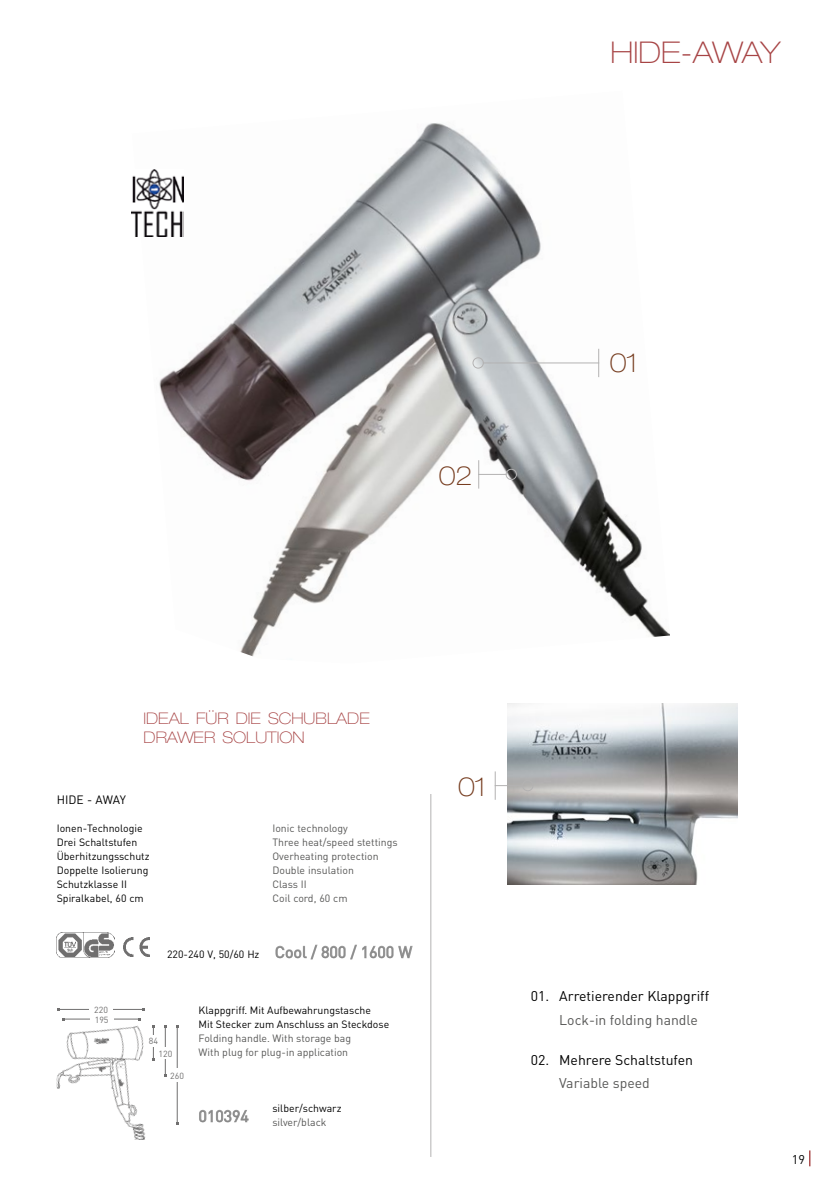
<style>
.page{position:relative;width:840px;height:1191px;background:#fff}
.page>*{position:absolute;margin:0;border:0;box-sizing:border-box;transform-origin:0 0}
.t1{font:100 expanded 30px "Helvetica Neue";letter-spacing:-.02em;color:#a74445}
.t2{font:100 expanded 26px "Helvetica Neue";color:#763d20}
.t3{font:100 expanded 16px/19.2px "Helvetica Neue";color:#a74445}
.t4{font:16px "DIN";color:#878787}
.t5{font:14px "DIN";color:#000}
.t6{font:14px "DIN";color:#575756}
.t7{font:12.6px "DIN";color:#000}
.t8{font:12px "DIN";letter-spacing:-.005em;color:#000}
.t9{font:10.4px/14px "DIN";color:#000}
.t10{font:10.4px/14px "DIN";color:#575756}
.t11{font:8.8px "DIN";color:#706f6f}
.s1{font-size:16px;color:#878787}
</style>
<div class="page">
<img style="left:57px;top:932px;width:57px;height:25px">
<img style="left:123px;top:937px;width:26px;height:19px">
<svg style="left:275px;top:944px;width:137px;height:15px"></svg>
<svg style="left:199px;top:1110px;width:49px;height:12px"></svg>
<img style="left:57px;top:1008px;width:122px;height:131px">
<hr style="left:177px;top:1026px;width:1px;height:98px;background:#706f6f">
<hr style="left:64px;top:1018px;width:75px;height:1px;background:#706f6f">
<hr style="left:165px;top:1026px;width:1px;height:49px;background:#706f6f">
<hr style="left:153px;top:1026px;width:1px;height:33px;background:#706f6f">
<div style="left:145px;top:1034px;width:17px;height:12px;background:#fff"></div>
<div style="left:157px;top:1047px;width:17px;height:12px;background:#fff"></div>
<div style="left:90px;top:1015px;width:23px;height:8px;background:#fff"></div>
<div style="left:169px;top:1068px;width:17px;height:13px;background:#fff"></div>
<hr style="left:58px;top:1009px;width:85px;height:1px;background:#706f6f">
<div style="left:89px;top:1005px;width:24px;height:8px;background:#fff"></div>
<img style="left:507px;top:703px;width:230px;height:181px">
<img style="left:134px;top:123px;width:535px;height:534px">
<svg style="left:809px;top:1150px;width:1px;height:16px"></svg>
<img style="left:132px;top:169px;width:51px;height:67px">
<div style="left:472px;top:357px;width:11px;height:11px;border:1px solid #b3b2b2;border-radius:50%"></div>
<hr style="left:482px;top:362px;width:117px;height:1px;background:#b3b2b2">
<svg style="left:598px;top:349px;width:1px;height:28px"></svg>
<div style="left:505px;top:469px;width:11px;height:11px;border:1px solid #b3b2b2;border-radius:50%"></div>
<svg style="left:478px;top:460px;width:28px;height:28px"></svg>
<div style="left:522px;top:780px;width:11px;height:11px;border:1px solid #b3b2b2;border-radius:50%"></div>
<svg style="left:494px;top:771px;width:29px;height:28px"></svg>
<hr style="left:430px;top:794px;width:1px;height:363px;background:#b3b2b2">
<h1 class="t1" style="left:610px;top:35px;width:171px">HIDE-AWAY</h1>
<h2 class="t2" style="left:438px;top:460px;width:35px">02</h2>
<h2 class="t2" style="left:609px;top:347px;width:29px">01</h2>
<h3 class="t3" style="left:143px;top:708px;width:228px">IDEAL FÜR DIE SCHUBLADE<br>DRAWER SOLUTION</h3>
<p class="t8" style="left:57px;top:791px;width:71px">HIDE - AWAY</p>
<p class="t9" style="left:57px;top:820px;width:87px">Ionen-Technologie</p>
<p class="t10" style="left:272px;top:820px;width:77px">Ionic technology</p>
<p class="t9" style="left:57px;top:834px;width:82px">Drei Schaltstufen</p>
<p class="t10" style="left:272px;top:834px;width:127px">Three heat/speed stettings</p>
<p class="t9" style="left:57px;top:848px;width:94px">Überhitzungsschutz</p>
<p class="t10" style="left:272px;top:848px;width:108px">Overheating protection</p>
<p class="t9" style="left:57px;top:862px;width:93px">Doppelte Isolierung</p>
<p class="t10" style="left:272px;top:862px;width:83px">Double insulation</p>
<p class="t9" style="left:57px;top:876px;width:72px">Schutzklasse II</p>
<p class="t10" style="left:272px;top:876px;width:36px">Class II</p>
<p class="t9" style="left:57px;top:890px;width:88px">Spiralkabel, 60 cm</p>
<p class="t10" style="left:272px;top:890px;width:77px">Coil cord, 60 cm</p>
<p class="t11" style="left:94px;top:1004px;width:15px">220</p>
<p class="t11" style="left:95px;top:1013px;width:15px">195</p>
<p class="t9" style="left:167px;top:946px;width:246px">220-240 V, 50/60 Hz <span class="s1">Cool / 800 / 1600 W</span></p>
<p class="t11" style="left:149px;top:1035px;width:11px">84</p>
<p class="t11" style="left:158px;top:1047px;width:15px">120</p>
<p class="t11" style="left:170px;top:1069px;width:15px">260</p>
<p class="t9" style="left:198px;top:1002px;width:192px">Klappgriff. Mit Aufbewahrungstasche<br>Mit Stecker zum Anschluss an Steckdose</p>
<p class="t10" style="left:198px;top:1030px;width:154px">Folding handle. With storage bag<br>With plug for plug-in application</p>
<h3 class="t4" style="left:198px;top:1105px;width:52px">010394</h3>
<p class="t9" style="left:272px;top:1100px;width:71px">silber/schwarz</p>
<p class="t10" style="left:272px;top:1114px;width:56px">silver/black</p>
<h2 class="t2" style="left:458px;top:771px;width:29px">01</h2>
<h3 class="t5" style="left:530px;top:986px;width:20px">01.</h3>
<h3 class="t5" style="left:530px;top:1050px;width:20px">02.</h3>
<h3 class="t5" style="left:559px;top:986px;width:151px">Arretierender Klappgriff</h3>
<h3 class="t6" style="left:559px;top:1010px;width:140px">Lock-in folding handle</h3>
<h3 class="t5" style="left:559px;top:1050px;width:135px">Mehrere Schaltstufen</h3>
<h3 class="t6" style="left:559px;top:1074px;width:92px">Variable speed</h3>
<p class="t7" style="left:791px;top:1151px;width:15px">19</p>
</div>
